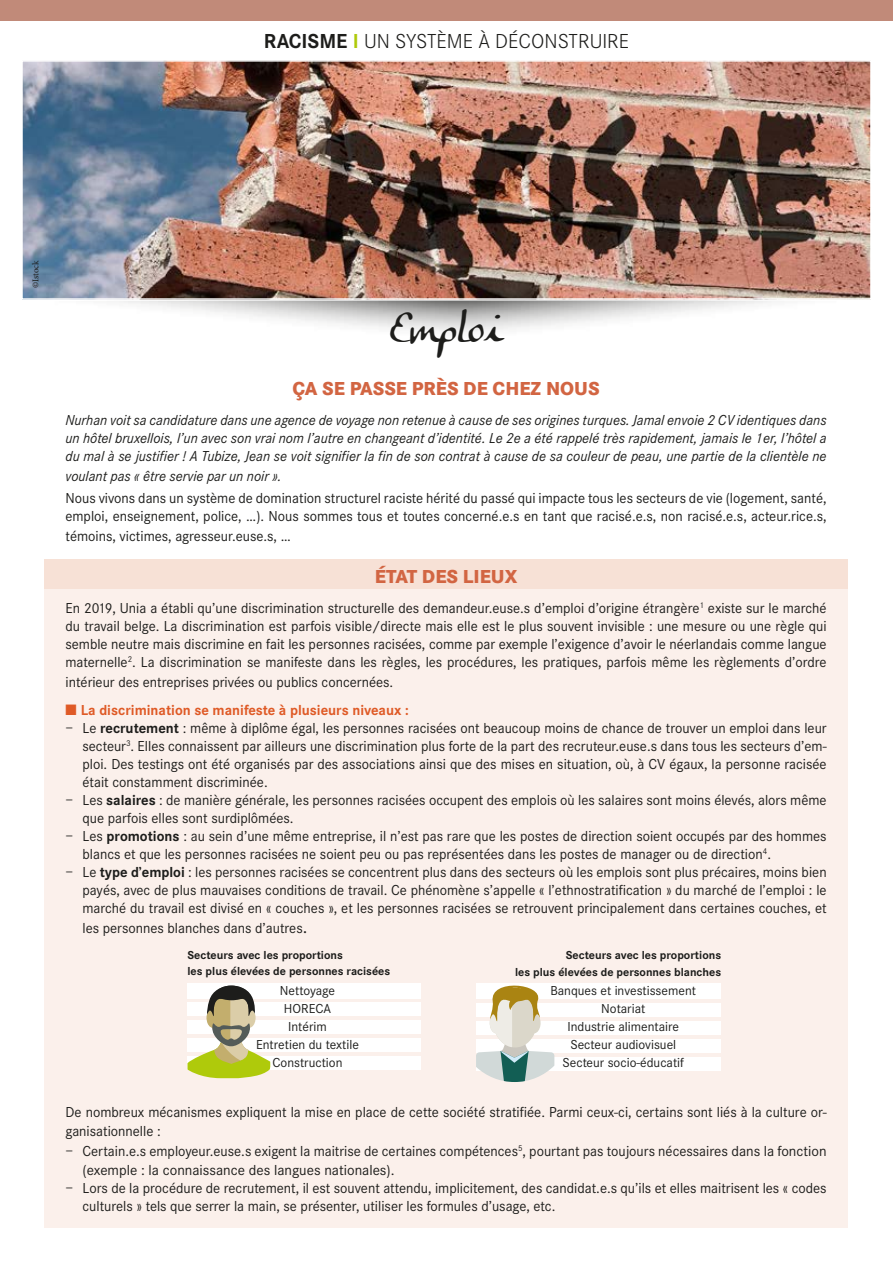
<style>
.page{position:relative;width:893px;height:1263px;background:#fff}
.page>*{position:absolute;margin:0;border:0;box-sizing:border-box;transform-origin:0 0}
.t1{font:40.5px "Anke Calligraphic FG";color:#1d1d1b}
.t2{font:300 21px "Corporate S";color:#1d1d1b}
.t3{font:800 19.5px "Corporate S";color:#d26542}
.t4{font:15px/18px "Corporate S";color:#1d1d1b}
.t5{font:italic 15px/18px "Corporate S";color:#1d1d1b;text-align:justify}
.t6{font:700 15px "Corporate S";color:#df5a26}
.t7{font:13.5px/18px "Corporate S";color:#1d1d1b;text-align:center}
.t8{font:700 12px/16.2px "Corporate S";color:#1d1d1b}
.t9{font:9px "Minion Pro";letter-spacing:-.005em;color:#1d1d1b}
.s1{font-weight:700}
.s2{font-weight:700;color:#afca0b}
.s3{font-size:18px}
</style>
<div class="page">
<img style="left:24px;top:63px;width:845px;height:234px">
<div style="left:21px;top:60px;width:851px;height:240px;border:2px solid #fff"></div>
<div style="left:44px;top:946px;width:804px;height:143px;background:#fbf0eb"></div>
<div style="left:0;top:0;width:893px;height:21px;background:#c18a79"></div>
<svg style="left:119px;top:300px;width:653px;height:32px"></svg>
<div style="left:44px;top:559px;width:804px;height:49px;background:#f7e1d6"></div>
<div style="left:44px;top:589px;width:804px;height:114px;background:#fbf0eb"></div>
<div style="left:44px;top:695px;width:804px;height:37px;background:#fbf0eb"></div>
<div style="left:44px;top:709px;width:804px;height:94px;background:#fbf0eb"></div>
<div style="left:44px;top:781px;width:804px;height:58px;background:#fbf0eb"></div>
<div style="left:44px;top:817px;width:804px;height:58px;background:#fbf0eb"></div>
<div style="left:44px;top:853px;width:804px;height:97px;background:#fbf0eb"></div>
<div style="left:44px;top:1079px;width:804px;height:27px;background:#fbf0eb"></div>
<div style="left:44px;top:1097px;width:804px;height:47px;background:#fbf0eb"></div>
<div style="left:44px;top:1131px;width:804px;height:60px;background:#fbf0eb"></div>
<div style="left:44px;top:1169px;width:804px;height:58px;background:#fbf0eb"></div>
<div style="left:187px;top:983px;width:234px;height:15px;background:#fff"></div>
<div style="left:187px;top:1003px;width:234px;height:13px;background:#fff"></div>
<div style="left:187px;top:1021px;width:234px;height:13px;background:#fff"></div>
<div style="left:187px;top:1039px;width:234px;height:13px;background:#fff"></div>
<div style="left:187px;top:1057px;width:234px;height:13px;background:#fff"></div>
<svg style="left:187px;top:985px;width:84px;height:93px"></svg>
<div style="left:476px;top:984px;width:245px;height:15px;background:#fff"></div>
<div style="left:476px;top:1003px;width:245px;height:13px;background:#fff"></div>
<div style="left:476px;top:1021px;width:245px;height:13px;background:#fff"></div>
<div style="left:476px;top:1039px;width:245px;height:13px;background:#fff"></div>
<div style="left:476px;top:1057px;width:245px;height:13px;background:#fff"></div>
<svg style="left:476px;top:983px;width:78px;height:99px"></svg>
<h2 class="t2" style="left:264px;top:30px;width:367px"><span class="s1">RACISME</span> <span class="s2">I</span> UN SYSTÈME À DÉCONSTRUIRE</h2>
<p class="t9" style="left:29px;top:288px;width:30px;rotate:-90deg">©Istock</p>
<h1 class="t1" style="left:390px;top:304px;width:114px">Emploi</h1>
<h3 class="t3" style="left:293px;top:376px;width:309px">ÇA SE PASSE PRÈS DE CHEZ NOUS</h3>
<p class="t5" style="left:65px;top:411px;width:763px">Nurhan voit sa candidature dans une agence de voyage non retenue à cause de ses origines turques. Jamal envoie 2 CV identiques dans un hôtel bruxellois, l’un avec son vrai nom l’autre en changeant d’identité. Le 2e a été rappelé très rapidement, jamais le 1er, l’hôtel a du mal à se justifier ! A Tubize, Jean se voit signifier la fin de son contrat à cause de sa couleur de peau, une partie de la clientèle ne</p>
<p class="t5" style="left:65px;top:467px;width:218px">voulant pas « être servie par un noir ».</p>
<p class="t4" style="left:65px;top:489px;width:763px">Nous vivons dans un système de domination structurel raciste hérité du passé qui impacte tous les secteurs de vie (logement, santé, emploi, enseignement, police, …). Nous sommes tous et toutes concerné.e.s en tant que racisé.e.s, non racisé.e.s, acteur.rice.s,</p>
<p class="t4" style="left:65px;top:527px;width:227px">témoins, victimes, agresseur.euse.s, …</p>
<h3 class="t3" style="left:375px;top:564px;width:144px">ÉTAT DES LIEUX</h3>
<p class="t4" style="left:65px;top:600px;width:763px;text-align:justify">En 2019, Unia a établi qu’une discrimination structurelle des demandeur.euse.s d’emploi d’origine étrangère<sup>1</sup> existe sur le marché du travail belge. La discrimination est parfois visible/directe mais elle est le plus souvent invisible : une mesure ou une règle qui semble neutre mais discrimine en fait les personnes racisées, comme par exemple l’exigence d’avoir le néerlandais comme langue maternelle<sup>2</sup>. La discrimination se manifeste dans les règles, les procédures, les pratiques, parfois même les règlements d’ordre</p>
<p class="t4" style="left:65px;top:673px;width:329px">intérieur des entreprises privées ou publics concernées.</p>
<p class="t6" style="left:65px;top:701px;width:345px">■ La discrimination se manifeste à plusieurs niveaux :</p>
<p class="t4" style="left:82px;top:719px;width:746px;text-align:justify;text-indent:-17px">– Le <span class="s1">recrutement</span> : même à diplôme égal, les personnes racisées ont beaucoup moins de chance de trouver un emploi dans leur secteur<sup>3</sup>. Elles connaissent par ailleurs une discrimination plus forte de la part des recruteur.euse.s dans tous les secteurs d’em&shy;ploi. Des testings ont été organisés par des associations ainsi que des mises en situation, où, à CV égaux, la personne racisée était constamment discriminée.</p>
<p class="t4" style="left:82px;top:791px;width:746px;text-indent:-17px">– Les <span class="s1">salaires</span> : de manière générale, les personnes racisées occupent des emplois où les salaires sont moins élevés, alors même que parfois elles sont surdiplômées.</p>
<p class="t4" style="left:82px;top:827px;width:746px;text-indent:-17px">– Les <span class="s1">promotions</span> : au sein d’une même entreprise, il n’est pas rare que les postes de direction soient occupés par des hommes blancs et que les personnes racisées ne soient peu ou pas représentées dans les postes de manager ou de direction<sup>4</sup>.</p>
<p class="t4" style="left:82px;top:863px;width:746px;text-align:justify;text-indent:-17px">– Le <span class="s1">type d’emploi</span> : les personnes racisées se concentrent plus dans des secteurs où les emplois sont plus précaires, moins bien payés, avec de plus mauvaises conditions de travail. Ce phénomène s’appelle « l’ethnostratification » du marché de l’emploi : le marché du travail est divisé en « couches », et les personnes racisées se retrouvent principalement dans certaines couches, et</p>
<p class="t4" style="left:82px;top:919px;width:226px">les personnes blanches dans d’autres<span class="s3">.</span></p>
<p class="t8" style="left:187px;top:947px;width:204px">Secteurs avec les proportions<br>les plus élevées de personnes racisées</p>
<p class="t7" style="left:256px;top:981px;width:104px">Nettoyage<br>HORECA<br>Intérim<br>Entretien du textile<br>Construction</p>
<p class="t8" style="left:515px;top:947px;width:208px;text-align:right">Secteurs avec les proportions<br>les plus élevées de personnes blanches</p>
<p class="t7" style="left:550px;top:982px;width:147px">Banques et investissement<br>Notariat<br>Industrie alimentaire<br>Secteur audiovisuel<br>Secteur socio-éducatif</p>
<p class="t4" style="left:65px;top:1102px;width:763px;line-height:19.5px">De nombreux mécanismes expliquent la mise en place de cette société stratifiée. Parmi ceux-ci, certains sont liés à la culture or&shy;ganisationnelle :</p>
<p class="t4" style="left:82px;top:1141px;width:746px;line-height:19.5px;text-indent:-17px">– Certain.e.s employeur.euse.s exigent la maitrise de certaines compétences<sup>5</sup>, pourtant pas toujours nécessaires dans la fonction (exemple : la connaissance des langues nationales).</p>
<p class="t4" style="left:82px;top:1179px;width:746px;text-indent:-17px">– Lors de la procédure de recrutement, il est souvent attendu, implicitement, des candidat.e.s qu’ils et elles maitrisent les « codes culturels » tels que serrer la main, se présenter, utiliser les formules d’usage, etc.</p>
</div>
